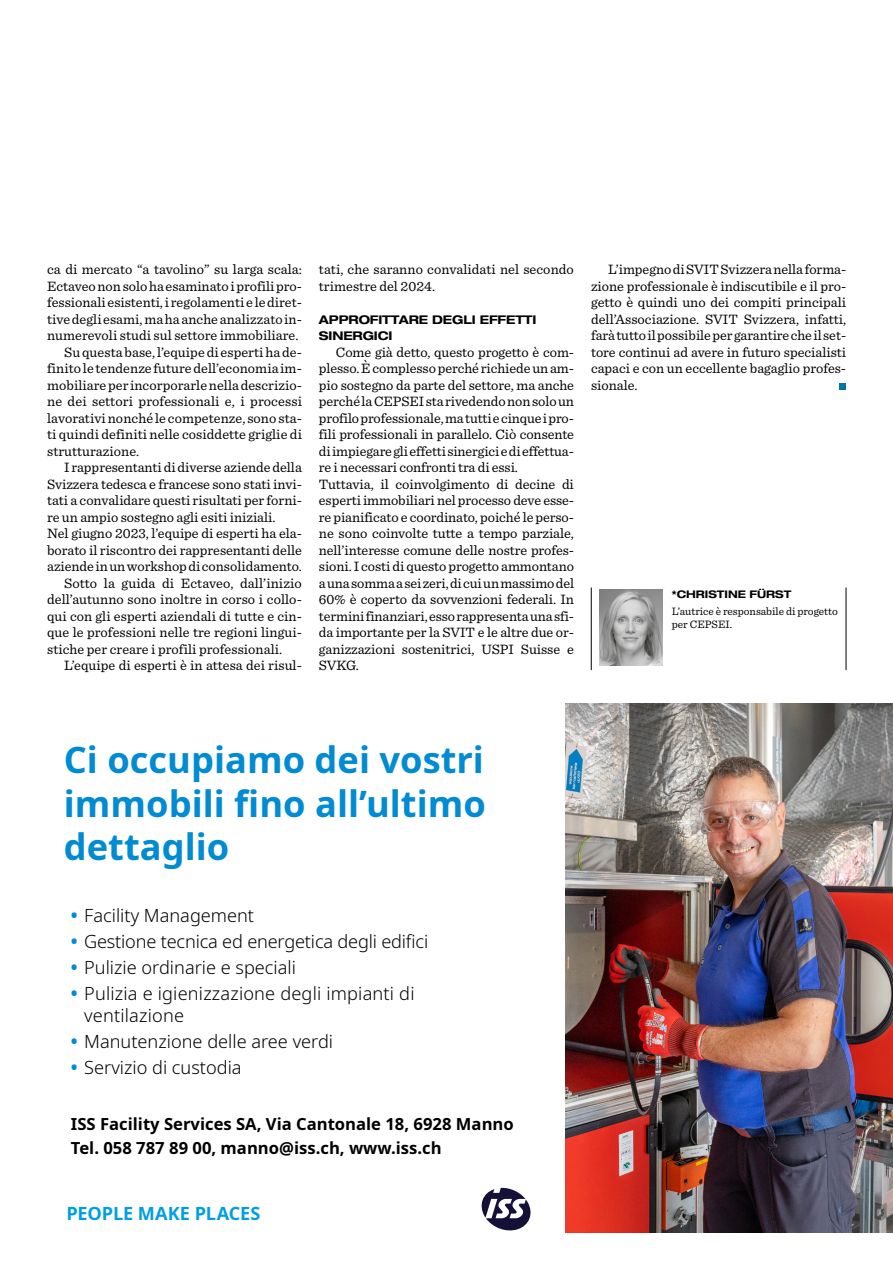
<style>
.page{position:relative;width:893px;height:1263px;background:#fff}
.page>*{position:absolute;margin:0;border:0;box-sizing:border-box;transform-origin:0 0}
.t1{font:700 36.3px/43.5px "Noto Sans";color:#008bd2;text-align:justify}
.t2{font:300 18.15px/21.8px "Noto Sans";color:#000}
.t3{font:700 18.15px "Noto Sans";letter-spacing:-.01em;color:#009fe3}
.t4{font:700 16.65px/24.2px "Noto Sans";color:#000}
.t5{font:14.25px/16.5px "Sentinel";color:#000}
.t6{font:700 expanded 12px/16.5px "Helvetica Neue LT Std";letter-spacing:-.01em;color:#000}
.t7{font:11.25px/12.8px "Sentinel";color:#000}
.t8{font:700 expanded 10.5px "Helvetica Neue LT Std";color:#000}
.s1{font-weight:700;color:#008bd2}
</style>
<div class="page">
<div style="left:840px;top:383px;width:6px;height:7px;background:#0076a8"></div>
<hr style="left:591px;top:587px;width:1px;height:83px;background:#000">
<hr style="left:846px;top:587px;width:1px;height:83px;background:#000">
<img style="left:599px;top:590px;width:64px;height:76px">
<img style="left:565px;top:703px;width:328px;height:529px">
<svg style="left:481px;top:1187px;width:50px;height:44px"></svg>
<p class="t5" style="left:47px;top:260px;width:256px">ca di mercato “a tavolino” su larga scala:</p>
<p class="t5" style="left:47px;top:277px;width:256px">Ectaveo non solo ha esaminato i profili pro-</p>
<p class="t5" style="left:47px;top:293px;width:256px">fessionali esistenti, i regolamenti e le diret-</p>
<p class="t5" style="left:47px;top:310px;width:256px">tive degli esami, ma ha anche analizzato in-</p>
<p class="t5" style="left:47px;top:326px;width:253px">numerevoli studi sul settore immobiliare.</p>
<p class="t5" style="left:64px;top:343px;width:239px">Su questa base, l’equipe di esperti ha de-</p>
<p class="t5" style="left:47px;top:359px;width:256px">finito le tendenze future dell’economia im-</p>
<p class="t5" style="left:47px;top:376px;width:256px">mobiliare per incorporarle nella descrizio-</p>
<p class="t5" style="left:47px;top:392px;width:256px">ne dei settori professionali e, i processi</p>
<p class="t5" style="left:47px;top:409px;width:256px">lavorativi nonché le competenze, sono sta-</p>
<p class="t5" style="left:47px;top:425px;width:256px">ti quindi definiti nelle cosiddette griglie di</p>
<p class="t5" style="left:47px;top:442px;width:94px">strutturazione.</p>
<p class="t5" style="left:64px;top:458px;width:239px">I rappresentanti di diverse aziende della</p>
<p class="t5" style="left:47px;top:475px;width:256px">Svizzera tedesca e francese sono stati invi-</p>
<p class="t5" style="left:47px;top:491px;width:256px">tati a convalidare questi risultati per forni-</p>
<p class="t5" style="left:47px;top:508px;width:230px">re un ampio sostegno agli esiti iniziali.</p>
<p class="t5" style="left:47px;top:524px;width:256px">Nel giugno 2023, l’equipe di esperti ha ela-</p>
<p class="t5" style="left:47px;top:541px;width:256px">borato il riscontro dei rappresentanti delle</p>
<p class="t5" style="left:47px;top:557px;width:256px">aziende in un workshop di consolidamento.</p>
<p class="t5" style="left:64px;top:574px;width:239px">Sotto la guida di Ectaveo, dall’inizio</p>
<p class="t5" style="left:47px;top:590px;width:256px">dell’autunno sono inoltre in corso i collo-</p>
<p class="t5" style="left:47px;top:607px;width:256px">qui con gli esperti aziendali di tutte e cin-</p>
<p class="t5" style="left:47px;top:623px;width:256px">que le professioni nelle tre regioni lingui-</p>
<p class="t5" style="left:47px;top:640px;width:237px">stiche per creare i profili professionali.</p>
<p class="t5" style="left:64px;top:656px;width:239px">L’equipe di esperti è in attesa dei risul-</p>
<p class="t5" style="left:319px;top:260px;width:256px">tati, che saranno convalidati nel secondo trimestre del 2024.</p>
<p class="t6" style="left:319px;top:311px;width:219px">APPROFITTARE DEGLI EFFETTI<br>SINERGICI</p>
<p class="t5" style="left:319px;top:343px;width:257px;text-indent:17px">Come già detto, questo progetto è com&shy;plesso. È complesso perché richiede un am&shy;pio sostegno da parte del settore, ma anche perché la CEPSEI sta rivedendo non solo un profilo professionale, ma tutti e cinque i pro&shy;fili professionali in parallelo. Ciò consente di impiegare gli effetti sinergici e di effettua&shy;re i necessari confronti tra di essi.<br>Tuttavia, il coinvolgimento di decine di esperti immobiliari nel processo deve esse&shy;re pianificato e coordinato, poiché le perso&shy;ne sono coinvolte tutte a tempo parziale, nell’interesse comune delle nostre profes&shy;sioni. I costi di questo progetto ammontano a una somma a sei zeri, di cui un massimo del 60% è coperto da sovvenzioni federali. In termini finanziari, esso rappresenta una sfi&shy;da importante per la SVIT e le altre due or&shy;ganizzazioni sostenitrici, USPI Suisse e SVKG.</p>
<p class="t5" style="left:591px;top:260px;width:257px;text-align:justify;text-indent:17px">L’impegno di SVIT Svizzera nella forma&shy;zione professionale è indiscutibile e il pro&shy;getto è quindi uno dei compiti principali dell’Associazione. SVIT Svizzera, infatti, farà tutto il possibile per garantire che il set&shy;tore continui ad avere in futuro specialisti capaci e con un eccellente bagaglio profes&shy;sionale.</p>
<p class="t8" style="left:672px;top:587px;width:121px">*CHRISTINE FÜRST</p>
<p class="t7" style="left:672px;top:604px;width:167px">L’autrice è responsabile di progetto per CEPSEI.</p>
<h1 class="t1" style="left:64px;top:739px;width:424px">Ci occupiamo dei vostri immobili fino all’ultimo dettaglio</h1>
<p class="t2" style="left:71px;top:904px;width:185px"><span class="s1">•</span> Facility Management</p>
<p class="t2" style="left:71px;top:930px;width:359px"><span class="s1">•</span> Gestione tecnica ed energetica degli edifici</p>
<p class="t2" style="left:71px;top:957px;width:227px"><span class="s1">•</span> Pulizie ordinarie e speciali</p>
<p class="t2" style="left:84px;top:983px;width:332px;text-indent:-13px"><span class="s1">•</span> Pulizia e igienizzazione degli impianti di ventilazione</p>
<p class="t2" style="left:71px;top:1030px;width:264px"><span class="s1">•</span> Manutenzione delle aree verdi</p>
<p class="t2" style="left:71px;top:1057px;width:172px"><span class="s1">•</span> Servizio di custodia</p>
<p class="t4" style="left:71px;top:1112px;width:444px">ISS Facility Services SA, Via Cantonale 18, 6928 Manno<br>Tel. 058 787 89 00, manno@iss.ch, www.iss.ch</p>
<p class="t3" style="left:66px;top:1200px;width:196px">PEOPLE MAKE PLACES</p>
</div>
